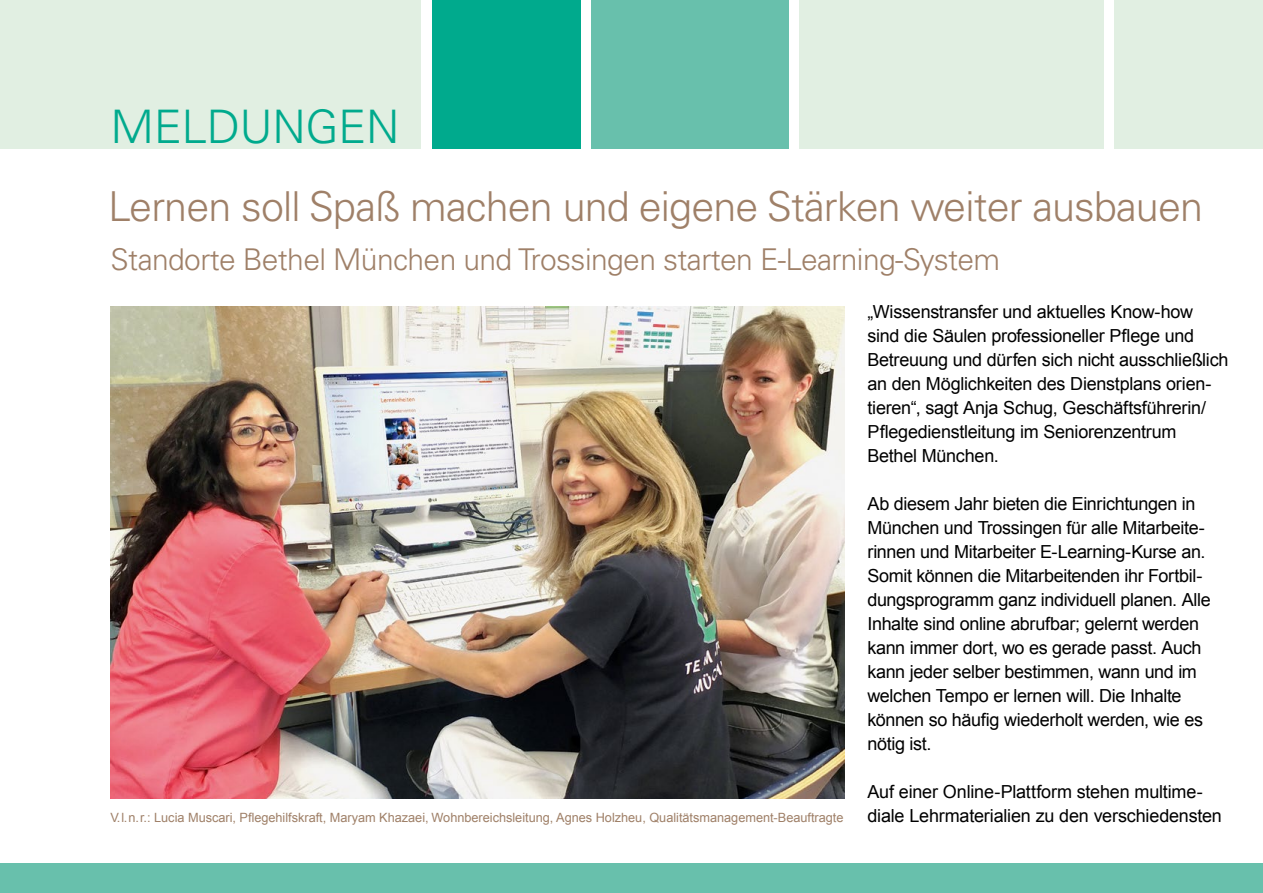
<style>
.page{position:relative;width:1263px;height:893px;background:#fff}
.page>*{position:absolute;margin:0;border:0;box-sizing:border-box;transform-origin:0 0}
.t1{font:300 46.2px "Univers LT Pro 45";letter-spacing:-.01em;color:#00aa8d}
.t2{font:300 41.25px "Univers LT Pro 45";letter-spacing:-.02em;color:#9f8068}
.t3{font:300 30px "Univers LT Pro 45";letter-spacing:-.02em;color:#9f8068}
.t4{font:18px/24px "Arial";letter-spacing:-.02em;color:#000}
.t5{font:12.75px "Arial";color:#9f8068}
</style>
<div class="page">
<div style="left:0;top:0;width:421px;height:149px;background:#e1efe2"></div>
<div style="left:1114px;top:0;width:149px;height:149px;background:#e1efe2"></div>
<div style="left:432px;top:0;width:148px;height:149px;background:#00aa8d"></div>
<div style="left:799px;top:0;width:304px;height:149px;background:#e1efe2"></div>
<div style="left:591px;top:0;width:198px;height:149px;background:#68c0ac"></div>
<img style="left:111px;top:306px;width:733px;height:492px">
<div style="left:0;top:863px;width:1263px;height:30px;background:#68c0ac"></div>
<h1 class="t1" style="left:111px;top:98px;width:290px">MELDUNGEN</h1>
<h2 class="t2" style="left:108px;top:181px;width:1096px">Lernen soll Spaß machen und eigene Stärken weiter ausbauen</h2>
<h3 class="t3" style="left:111px;top:241px;width:891px">Standorte Bethel München und Trossingen starten E-Learning-System</h3>
<p class="t5" style="left:111px;top:809px;width:734px">V. l. n. r.: Lucia Muscari, Pflegehilfskraft, Maryam Khazaei, Wohnbereichsleitung, Agnes Holzheu, Qualitätsmanagement-Beauftragte</p>
<p class="t4" style="left:867px;top:300px;width:363px">„Wissenstransfer und aktuelles Know-how sind die Säulen professioneller Pflege und Betreuung und dürfen sich nicht ausschließlich an den Möglichkeiten des Dienstplans orien&shy;tieren“, sagt Anja Schug, Geschäftsführerin/ Pflegedienstleitung im Seniorenzentrum Bethel München.</p>
<p class="t4" style="left:867px;top:492px;width:345px">Ab diesem Jahr bieten die Einrichtungen in München und Trossingen für alle Mitarbeite&shy;rinnen und Mitarbeiter E-Learning-Kurse an.<br>Somit können die Mitarbeitenden ihr Fortbil&shy;dungsprogramm ganz individuell planen. Alle Inhalte sind online abrufbar; gelernt werden kann immer dort, wo es gerade passt. Auch kann jeder selber bestimmen, wann und im welchen Tempo er lernen will. Die Inhalte können so häufig wiederholt werden, wie es nötig ist.</p>
<p class="t4" style="left:867px;top:780px;width:356px">Auf einer Online-Plattform stehen multime&shy;diale Lehrmaterialien zu den verschiedensten</p>
</div>
